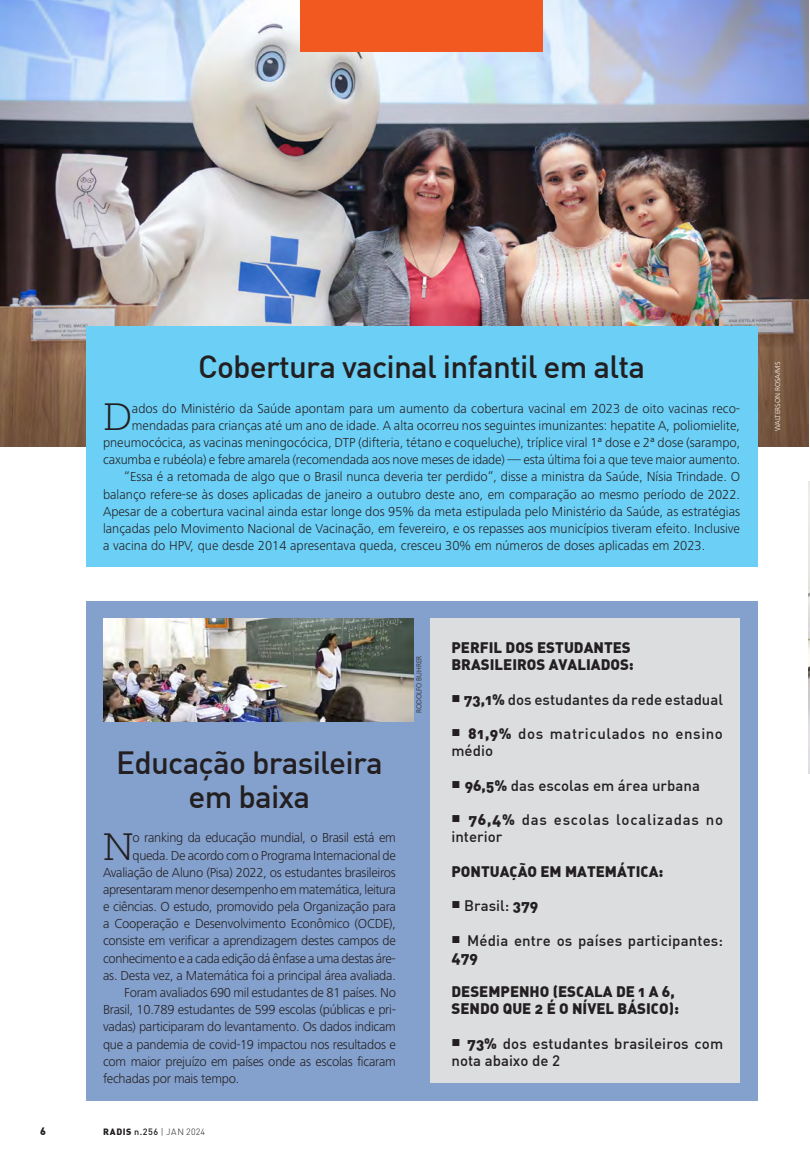
<style>
.page{position:relative;width:810px;height:1171px;background:#fff}
.page>*{position:absolute;margin:0;border:0;box-sizing:border-box;transform-origin:0 0}
.t1{font:300 38.1px "Caecilia LT Std";color:#231f20}
.t2{font:500 31.5px/34.3px "DIN";letter-spacing:-.025em;color:#231f20;text-align:center}
.t3{font:500 15px/17.2px "DIN";letter-spacing:.01em;color:#231f20}
.t4{font:900 15px/17.2px "DIN Alternate";color:#231f20}
.t5{font:500 15px/17.2px "DIN";letter-spacing:.05em;color:#231f20}
.t6{font:500 15px/17.2px "DIN";letter-spacing:.04em;color:#231f20}
.t7{font:300 13.5px "Frutiger Next LT";letter-spacing:-.01em;color:#231f20}
.t8{font:300 13.5px "Frutiger Next LT";letter-spacing:-.03em;color:#231f20}
.t9{font:900 10.5px "DIN";color:#231f20}
.t10{font:300 9px "DIN";letter-spacing:.02em;color:#231f20}
.t11{font:300 7.5px "Frutiger Next LT";color:#fff}
.t12{font:300 7.5px "Frutiger Next LT";color:#231f20}
.s1{font-weight:900}
.s2{font-weight:500}
.s3{font-family:"DIN Alternate";font-weight:900}
</style>
<div class="page">
<img style="left:0;top:0;width:808px;height:447px">
<img style="left:808px;top:481px;width:1px;height:292px">
<div style="left:86px;top:602px;width:670px;height:499px;background:#84a0cc"></div>
<div style="left:300px;top:0;width:242px;height:52px;background:#f15921"></div>
<div style="left:86px;top:327px;width:670px;height:240px;background:#6bcff6"></div>
<div style="left:430px;top:619px;width:309px;height:464px;background:#dcdddf"></div>
<img style="left:103px;top:618px;width:310px;height:104px">
<h2 class="t2" style="left:198px;top:348px;width:448px">Cobertura vacinal infantil em alta</h2>
<h1 class="t1" style="left:103px;top:395px;width:30px">D</h1>
<p class="t7" style="left:132px;top:401px;width:609px">ados do Ministério da Saúde apontam para um aumento da cobertura vacinal em 2023 de oito vacinas reco-</p>
<p class="t7" style="left:132px;top:418px;width:609px">mendadas para crianças até um ano de idade. A alta ocorreu nos seguintes imunizantes: hepatite A, poliomielite,</p>
<p class="t7" style="left:103px;top:435px;width:638px">pneumocócica, as vacinas meningocócica, DTP (difteria, tétano e coqueluche), tríplice viral 1ª dose e 2ª dose (sarampo,</p>
<p class="t7" style="left:103px;top:452px;width:638px">caxumba e rubéola) e febre amarela (recomendada aos nove meses de idade) — esta última foi a que teve maior aumento.</p>
<p class="t7" style="left:124px;top:469px;width:617px">“Essa é a retomada de algo que o Brasil nunca deveria ter perdido”, disse a ministra da Saúde, Nísia Trindade. O</p>
<p class="t7" style="left:103px;top:486px;width:638px">balanço refere-se às doses aplicadas de janeiro a outubro deste ano, em comparação ao mesmo período de 2022.</p>
<p class="t7" style="left:103px;top:504px;width:638px">Apesar de a cobertura vacinal ainda estar longe dos 95% da meta estipulada pelo Ministério da Saúde, as estratégias</p>
<p class="t7" style="left:103px;top:521px;width:638px">lançadas pelo Movimento Nacional de Vacinação, em fevereiro, e os repasses aos municípios tiveram efeito. Inclusive</p>
<p class="t7" style="left:103px;top:538px;width:603px">a vacina do HPV, que desde 2014 apresentava queda, cresceu 30% em números de doses aplicadas em 2023.</p>
<p class="t11" style="left:773px;top:431px;width:71px;rotate:-90deg">WALTERSON ROSA/MS</p>
<h2 class="t2" style="left:116px;top:744px;width:268px">Educação brasileira em baixa</h2>
<h1 class="t1" style="left:103px;top:825px;width:32px">N</h1>
<p class="t7" style="left:132px;top:830px;width:265px">o ranking da educação mundial, o Brasil está em</p>
<p class="t7" style="left:132px;top:847px;width:264px">queda. De acordo com o Programa Internacional de</p>
<p class="t7" style="left:103px;top:865px;width:294px">Avaliação de Aluno (Pisa) 2022, os estudantes brasileiros</p>
<p class="t8" style="left:103px;top:882px;width:294px">apresentaram menor desempenho em matemática, leitura</p>
<p class="t7" style="left:103px;top:899px;width:294px">e ciências. O estudo, promovido pela Organização para</p>
<p class="t7" style="left:103px;top:916px;width:294px">a Cooperação e Desenvolvimento Econômico (OCDE),</p>
<p class="t7" style="left:103px;top:933px;width:294px">consiste em verificar a aprendizagem destes campos de</p>
<p class="t8" style="left:103px;top:950px;width:294px">conhecimento e a cada edição dá ênfase a uma destas áre-</p>
<p class="t7" style="left:103px;top:968px;width:294px">as. Desta vez, a Matemática foi a principal área avaliada.</p>
<p class="t7" style="left:124px;top:985px;width:273px">Foram avaliados 690 mil estudantes de 81 países. No</p>
<p class="t7" style="left:103px;top:1002px;width:294px">Brasil, 10.789 estudantes de 599 escolas (públicas e pri-</p>
<p class="t7" style="left:103px;top:1019px;width:294px">vadas) participaram do levantamento. Os dados indicam</p>
<p class="t7" style="left:103px;top:1036px;width:294px">que a pandemia de covid-19 impactou nos resultados e</p>
<p class="t7" style="left:103px;top:1054px;width:294px">com maior prejuízo em países onde as escolas ficaram</p>
<p class="t7" style="left:103px;top:1071px;width:138px">fechadas por mais tempo.</p>
<p class="t9" style="left:40px;top:1123px;width:7px">6</p>
<p class="t10" style="left:103px;top:1125px;width:103px"><span class="s1">RADIS</span> <span class="s2">n.256</span> | JAN 2024</p>
<p class="t12" style="left:414px;top:713px;width:59px;rotate:-90deg">RODOLFO BUHRER</p>
<p class="t4" style="left:451px;top:638px;width:184px">PERFIL DOS ESTUDANTES<br>BRASILEIROS AVALIADOS:</p>
<p class="t3" style="left:451px;top:690px;width:273px"><sup>■</sup> <span class="s3">73,1%</span> dos estudantes da rede estadual</p>
<p class="t6" style="left:451px;top:724px;width:273px"><sup>■</sup> <span class="s3">81,9%</span> dos matriculados no ensino médio</p>
<p class="t3" style="left:451px;top:776px;width:250px"><sup>■</sup> <span class="s3">96,5%</span> das escolas em área urbana</p>
<p class="t5" style="left:451px;top:810px;width:273px"><sup>■</sup> <span class="s3">76,4%</span> das escolas localizadas no interior</p>
<p class="t4" style="left:451px;top:862px;width:213px">PONTUAÇÃO EM MATEMÁTICA:</p>
<p class="t3" style="left:451px;top:896px;width:88px"><sup>■</sup> Brasil: <span class="s3">379</span></p>
<p class="t3" style="left:451px;top:931px;width:273px"><sup>■</sup> Média entre os países participantes:</p>
<p class="t4" style="left:451px;top:948px;width:28px">479</p>
<p class="t4" style="left:451px;top:982px;width:229px">DESEMPENHO (ESCALA DE 1 A 6,<br>SENDO QUE 2 É O NÍVEL BÁSICO):</p>
<p class="t3" style="left:451px;top:1034px;width:273px"><sup>■</sup> <span class="s3">73%</span> dos estudantes brasileiros com nota abaixo de 2</p>
</div>
